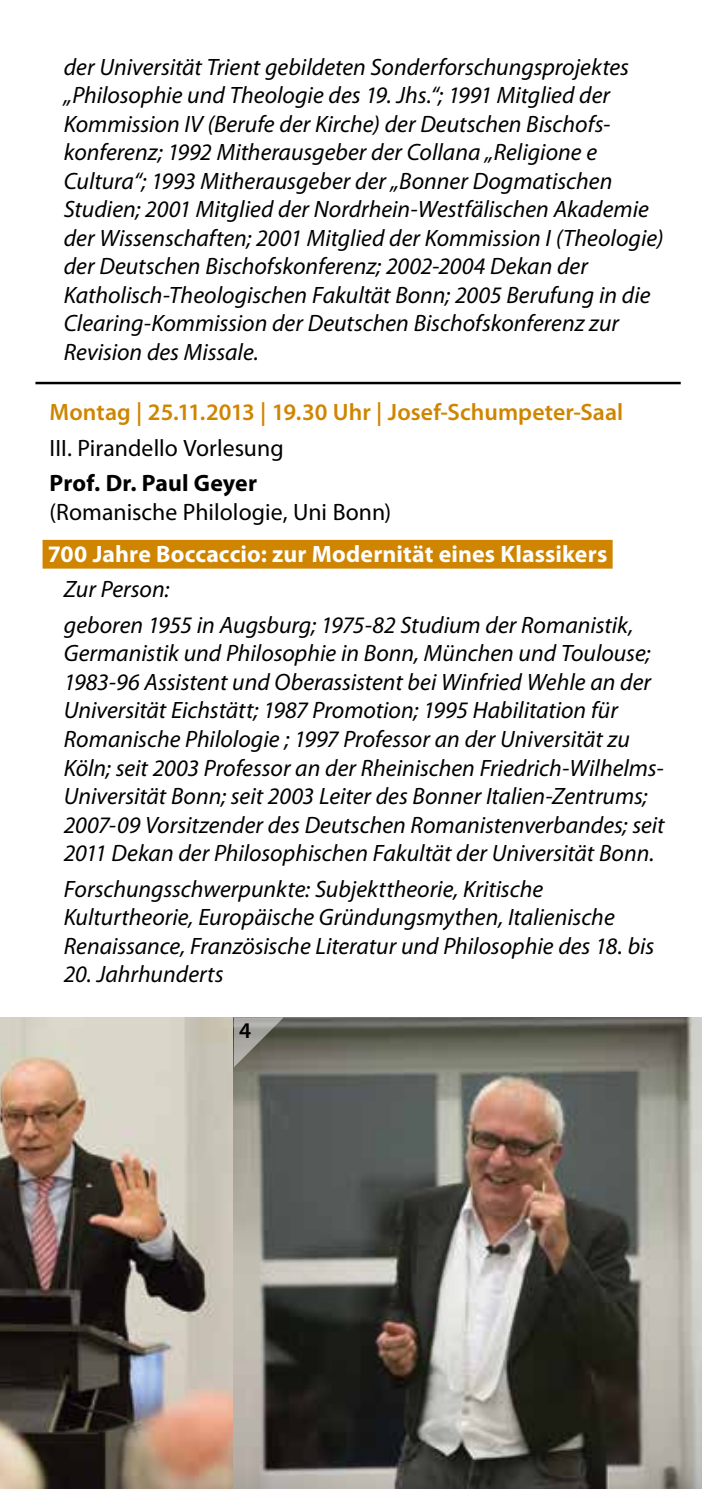
<style>
.page{position:relative;width:702px;height:1489px;background:#fff}
.page>*{position:absolute;margin:0;border:0;box-sizing:border-box;transform-origin:0 0}
.t1{font:italic 23.75px/28.5px "Myriad Pro";color:#000}
.t2{font:23.75px "Myriad Pro";letter-spacing:.005em;color:#000}
.t3{font:600 23.75px "Myriad Pro";letter-spacing:.005em;color:#cf8500}
.t4{font:700 23.75px "Myriad Pro";letter-spacing:.005em;color:#fff}
.t5{font:700 23.75px "Myriad Pro";letter-spacing:.005em;color:#000}
.t6{font:600 22.5px "Myriad Pro";color:#000}
</style>
<div class="page">
<hr style="left:35px;top:382px;width:645px;height:2px;background:#000">
<div style="left:43px;top:540px;width:569px;height:28px;background:#cf8500"></div>
<img style="left:0;top:1017px;width:702px;height:471px">
<svg style="left:234px;top:1017px;width:49px;height:50px"></svg>
<p class="t1" style="left:64px;top:52px;width:601px">der Universität Trient gebildeten Sonderforschungsprojektes „Philosophie und Theologie des 19. Jhs.“; 1991 Mitglied der Kommission IV (Berufe der Kirche) der Deutschen Bischofs&shy;konferenz; 1992 Mitherausgeber der Collana „Religione e Cultura“; 1993 Mitherausgeber der „Bonner Dogmatischen Studien; 2001 Mitglied der Nordrhein-Westfälischen Akademie der Wissenschaften; 2001 Mitglied der Kommission I (Theologie) der Deutschen Bischofskonferenz; 2002-2004 Dekan der Katholisch-Theologischen Fakultät Bonn; 2005 Berufung in die Clearing-Kommission der Deutschen Bischofskonferenz zur Revision des Missale.</p>
<p class="t3" style="left:50px;top:397px;width:575px">Montag | 25.11.2013 | 19.30 Uhr | Josef-Schumpeter-Saal</p>
<p class="t2" style="left:50px;top:433px;width:235px">III. Pirandello Vorlesung</p>
<p class="t5" style="left:50px;top:467px;width:209px">Prof. Dr. Paul Geyer</p>
<p class="t2" style="left:50px;top:497px;width:343px">(Romanische Philologie, Uni Bonn)</p>
<p class="t4" style="left:48px;top:538px;width:561px">700 Jahre Boccaccio: zur Modernität eines Klassikers</p>
<p class="t1" style="left:64px;top:571px;width:571px;line-height:35.5px">Zur Person:<br>geboren 1955 in Augsburg; 1975-82 Studium der Romanistik,</p>
<p class="t1" style="left:64px;top:638px;width:602px">Germanistik und Philosophie in Bonn, München und Toulouse; 1983-96 Assistent und Oberassistent bei Winfried Wehle an der Universität Eichstätt; 1987 Promotion; 1995 Habilitation für Romanische Philologie ; 1997 Professor an der Universität zu Köln; seit 2003 Professor an der Rheinischen Friedrich-Wilhelms-Universität Bonn; seit 2003 Leiter des Bonner Italien-Zentrums; 2007-09 Vorsitzender des Deutschen Romanistenverbandes; seit 2011 Dekan der Philosophischen Fakultät der Universität Bonn.</p>
<p class="t1" style="left:64px;top:874px;width:592px">Forschungsschwerpunkte: Subjekttheorie, Kritische<br>Kulturtheorie, Europäische Gründungsmythen, Italienische<br>Renaissance, Französische Literatur und Philosophie des 18. bis</p>
<p class="t1" style="left:64px;top:959px;width:161px">20. Jahrhunderts</p>
<p class="t6" style="left:239px;top:1016px;width:14px">4</p>
</div>
